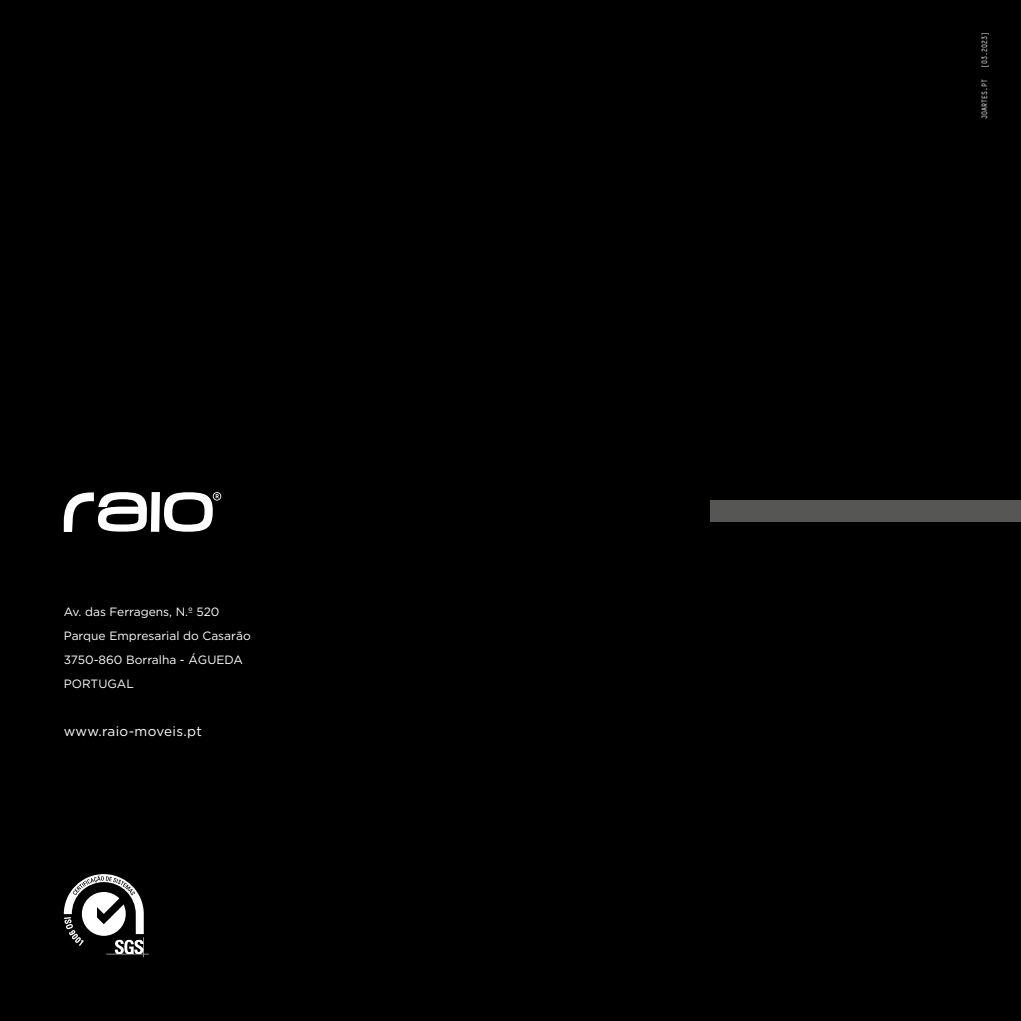
<style>
.page{position:relative;width:1021px;height:1021px;background:#fff}
.page>*{position:absolute;margin:0;border:0;box-sizing:border-box;transform-origin:0 0}
.t1{font:13.5px "Gotham HTF";letter-spacing:.025em;color:#fff}
.t2{font:12px/24px "Gotham HTF";color:#fff}
.t3{font:7.5px "Simple";color:#fff}
</style>
<div class="page">
<div style="left:0;top:0;width:1020px;height:1020px;background:#000"></div>
<svg style="left:64px;top:492px;width:157px;height:40px"></svg>
<div style="left:710px;top:500px;width:310px;height:21px;background:#565655"></div>
<svg style="left:64px;top:874px;width:85px;height:83px"></svg>
<p class="t2" style="left:64px;top:599px;width:188px">Av. das Ferragens, N.º 520<br>Parque Empresarial do Casarão<br>3750-860 Borralha - ÁGUEDA<br>PORTUGAL</p>
<p class="t1" style="left:64px;top:724px;width:140px">www.raio-moveis.pt</p>
<p class="t3" style="left:980px;top:68px;width:37px;rotate:-90deg">[03.2023]</p>
<p class="t3" style="left:980px;top:119px;width:41px;rotate:-90deg">JOARTES.PT</p>
</div>
